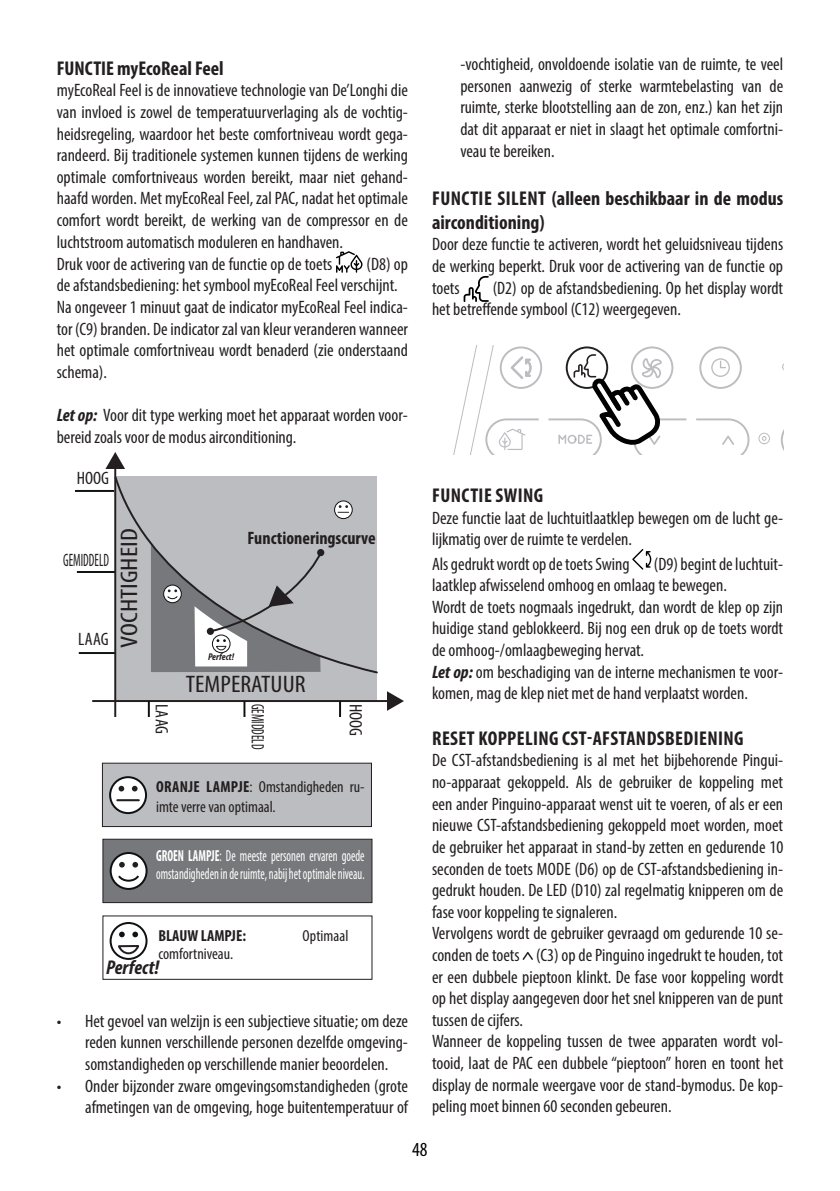
<style>
.page{position:relative;width:840px;height:1191px;background:#fff}
.page>*{position:absolute;margin:0;border:0;box-sizing:border-box;transform-origin:0 0}
.t1{font:condensed 24px "Myriad Pro";color:#231f20;scale:1.2 1}
.t2{font:condensed 24px "Myriad Pro";color:#231f20;scale:1.1 1}
.t3{font:700 condensed 20px/24px "Myriad Pro";color:#231f20}
.t4{font:700 condensed 20px "Myriad Pro";letter-spacing:.02em;color:#231f20}
.t5{font:italic 700 condensed 20px "Myriad Pro";color:#231f20}
.t6{font:condensed 20px "Myriad Pro";color:#000}
.t7{font:italic 700 condensed 19.6px "Myriad Pro";color:#231f20}
.t8{font:condensed 18px/21.6px "Myriad Pro";color:#231f20;text-align:justify}
.testo_par{font:700 condensed 18px "Myriad Pro";color:#231f20}
.t9{font:condensed 18px "Myriad Pro";color:#231f20;scale:.7 1}
.t10{font:condensed 16px/18px "Myriad Pro";color:#fff;scale:.75 1}
.t11{font:condensed 16px/19.2px "Myriad Pro";color:#231f20}
.t12{font:700 condensed 16px "Myriad Pro";color:#231f20}
.t13{font:italic 700 condensed 9.8px "Myriad Pro";color:#231f20}
.s1{font-weight:700;font-style:italic}
.s2{font-weight:700}
</style>
<div class="page">
<svg style="left:336px;top:251px;width:26px;height:22px"></svg>
<hr style="left:79px;top:652px;width:39px;height:2px;background:#0e1214">
<hr style="left:77px;top:571px;width:39px;height:2px;background:#0e1214">
<hr style="left:75px;top:490px;width:39px;height:2px;background:#0e1214">
<div style="left:116px;top:476px;width:260px;height:224px;background:#bcbdc0"></div>
<hr style="left:114px;top:466px;width:2px;height:250px;background:#231f20">
<svg style="left:105px;top:452px;width:20px;height:17px"></svg>
<hr style="left:92px;top:700px;width:297px;height:2px;background:#231f20">
<svg style="left:387px;top:691px;width:17px;height:20px"></svg>
<svg style="left:113px;top:475px;width:265px;height:200px"></svg>
<svg style="left:148px;top:701px;width:2px;height:15px"></svg>
<svg style="left:243px;top:701px;width:2px;height:15px"></svg>
<svg style="left:339px;top:701px;width:2px;height:15px"></svg>
<div style="left:317px;top:549px;width:7px;height:7px;background:#231f20;border-radius:50%"></div>
<svg style="left:151px;top:544px;width:172px;height:128px"></svg>
<svg style="left:334px;top:501px;width:18px;height:17px"></svg>
<div style="left:334px;top:500px;width:18px;height:19px;border:1px solid #0e1214;border-radius:50%"></div>
<svg style="left:337px;top:505px;width:12px;height:8px"></svg>
<div style="left:102px;top:838px;width:270px;height:65px;background:#76787b;border:1px solid #231f20"></div>
<div style="left:111px;top:853px;width:35px;height:36px;background:#fff;border-radius:50%"></div>
<div style="left:110px;top:852px;width:37px;height:38px;border:2px solid #0e1214;border-radius:50%"></div>
<svg style="left:118px;top:875px;width:21px;height:7px"></svg>
<svg style="left:110px;top:923px;width:36px;height:36px"></svg>
<div style="left:109px;top:922px;width:38px;height:38px;border:2px solid #0e1214;border-radius:50%"></div>
<svg style="left:116px;top:943px;width:25px;height:12px"></svg>
<svg style="left:119px;top:931px;width:6px;height:6px"></svg>
<svg style="left:132px;top:931px;width:6px;height:6px"></svg>
<svg style="left:119px;top:862px;width:6px;height:5px"></svg>
<svg style="left:132px;top:862px;width:6px;height:5px"></svg>
<div style="left:102px;top:762px;width:270px;height:65px;background:#bcbdc0;border:1px solid #231f20"></div>
<div style="left:110px;top:777px;width:36px;height:36px;background:#fff;border-radius:50%"></div>
<div style="left:109px;top:776px;width:38px;height:38px;border:2px solid #0e1214;border-radius:50%"></div>
<svg style="left:118px;top:786px;width:6px;height:5px"></svg>
<svg style="left:132px;top:786px;width:5px;height:5px"></svg>
<hr style="left:116px;top:799px;width:24px;height:2px;background:#231f20">
<svg style="left:463px;top:276px;width:25px;height:26px"></svg>
<svg style="left:453px;top:346px;width:329px;height:108px"></svg>
<svg style="left:632px;top:549px;width:19px;height:20px"></svg>
<svg style="left:522px;top:952px;width:10px;height:8px"></svg>
<p class="t3" style="left:57px;top:56px;width:168px">FUNCTIE myEcoReal Feel</p>
<p class="t8" style="left:57px;top:79px;width:352px">myEcoReal Feel is de innovatieve technologie van De’Longhi die van invloed is zowel de temperatuurverlaging als de vochtig&shy;heidsregeling, waardoor het beste comfortniveau wordt gega&shy;randeerd. Bij traditionele systemen kunnen tijdens de werking optimale comfortniveaus worden bereikt, maar niet gehand&shy;haafd worden. Met myEcoReal Feel, zal PAC, nadat het optimale comfort wordt bereikt, de werking van de compressor en de luchtstroom automatisch moduleren en handhaven.</p>
<p class="t8" style="left:57px;top:253px;width:277px">Druk voor de activering van de functie op de toets</p>
<p class="t8" style="left:57px;top:253px;width:352px;text-indent:310px">(D8) op de afstandsbediening: het symbool myEcoReal Feel verschijnt.</p>
<p class="t8" style="left:57px;top:296px;width:352px">Na ongeveer 1 minuut gaat de indicator myEcoReal Feel indica&shy;tor (C9) branden. De indicator zal van kleur veranderen wanneer het optimale comfortniveau wordt benaderd (zie onderstaand schema).</p>
<p class="t8" style="left:57px;top:404px;width:352px"><span class="s1">Let op:</span> Voor dit type werking moet het apparaat worden voor&shy;bereid zoals voor de modus airconditioning.</p>
<p class="t8" style="left:77px;top:467px;width:34px">HOOG</p>
<p class="t9" style="left:63px;top:549px;width:67px">GEMIDDELD</p>
<p class="t8" style="left:78px;top:628px;width:32px">LAAG</p>
<p class="t1" style="left:115px;top:648px;width:101px;rotate:-90deg">VOCHTIGHEID</p>
<p class="testo_par" style="left:247px;top:526px;width:130px">Functioneringscurve</p>
<p class="t13" style="left:208px;top:650px;width:27px">Perfect!</p>
<p class="t2" style="left:186px;top:669px;width:110px">TEMPERATUUR</p>
<p class="t8" style="left:173px;top:704px;width:32px;rotate:90deg">LAAG</p>
<p class="t9" style="left:268px;top:703px;width:67px;rotate:90deg">GEMIDDELD</p>
<p class="t8" style="left:367px;top:703px;width:34px;rotate:90deg">HOOG</p>
<p class="t11" style="left:156px;top:777px;width:210px"><span class="s2">ORANJE LAMPJE</span>: Omstandigheden ru&shy;imte verre van optimaal.</p>
<p class="t10" style="left:156px;top:847px;width:279px"><span class="s2">GROEN LAMPJE</span>: De meeste personen ervaren goede omstandigheden in de ruimte, nabij het optimale niveau.</p>
<p class="t12" style="left:158px;top:925px;width:89px">BLAUW LAMPJE:</p>
<p class="t11" style="left:302px;top:925px;width:47px">Optimaal</p>
<p class="t11" style="left:158px;top:943px;width:76px">comfortniveau.</p>
<p class="t7" style="left:113px;top:946px;width:53px">Perfect!</p>
<p class="t5" style="left:106px;top:954px;width:54px">Perfect!</p>
<p class="t8" style="left:85px;top:1009px;width:324px;text-indent:-28px">• Het gevoel van welzijn is een subjectieve situatie; om deze reden kunnen verschillende personen dezelfde omgeving&shy;somstandigheden op verschillende manier beoordelen.</p>
<p class="t8" style="left:57px;top:1074px;width:352px;text-align:right">• Onder bijzonder zware omgevingsomstandigheden (grote afmetingen van de omgeving, hoge buitentemperatuur of</p>
<p class="t8" style="left:460px;top:53px;width:324px">-vochtigheid, onvoldoende isolatie van de ruimte, te veel personen aanwezig of sterke warmtebelasting van de ruimte, sterke blootstelling aan de zon, enz.) kan het zijn dat dit apparaat er niet in slaagt het optimale comfortni&shy;veau te bereiken.</p>
<p class="t3" style="left:432px;top:186px;width:352px">FUNCTIE SILENT (alleen beschikbaar in de modus airconditioning)</p>
<p class="t8" style="left:432px;top:233px;width:352px">Door deze functie te activeren, wordt het geluidsniveau tijdens de werking beperkt. Druk voor de activering van de functie op toets</p>
<p class="t8" style="left:432px;top:276px;width:352px;text-indent:61px">(D2) op de afstandsbediening. Op het display wordt het betreffende symbool (C12) weergegeven.</p>
<p class="t4" style="left:432px;top:483px;width:112px">FUNCTIE SWING</p>
<p class="t8" style="left:432px;top:507px;width:352px">Deze functie laat de luchtuitlaatklep bewegen om de lucht ge&shy;lijkmatig over de ruimte te verdelen.</p>
<p class="t8" style="left:432px;top:552px;width:199px">Als gedrukt wordt op de toets Swing</p>
<p class="t8" style="left:432px;top:552px;width:352px;text-indent:222px">(D9) begint de luchtuit&shy;laatklep afwisselend omhoog en omlaag te bewegen.</p>
<p class="t8" style="left:432px;top:596px;width:352px">Wordt de toets nogmaals ingedrukt, dan wordt de klep op zijn huidige stand geblokkeerd. Bij nog een druk op de toets wordt de omhoog-/omlaagbeweging hervat.</p>
<p class="t8" style="left:432px;top:660px;width:352px"><span class="s1">Let op:</span> om beschadiging van de interne mechanismen te voor&shy;komen, mag de klep niet met de hand verplaatst worden.</p>
<p class="t4" style="left:432px;top:725px;width:313px">RESET KOPPELING CST-AFSTANDSBEDIENING</p>
<p class="t8" style="left:432px;top:749px;width:352px">De CST-afstandsbediening is al met het bijbehorende Pingui&shy;no-apparaat gekoppeld. Als de gebruiker de koppeling met een ander Pinguino-apparaat wenst uit te voeren, of als er een nieuwe CST-afstandsbediening gekoppeld moet worden, moet de gebruiker het apparaat in stand-by zetten en gedurende 10 seconden de toets MODE (D6) op de CST-afstandsbediening in&shy;gedrukt houden. De LED (D10) zal regelmatig knipperen om de fase voor koppeling te signaleren.</p>
<p class="t8" style="left:432px;top:922px;width:352px">Vervolgens wordt de gebruiker gevraagd om gedurende 10 se&shy;conden de toets (C3) op de Pinguino ingedrukt te houden, tot er een dubbele pieptoon klinkt. De fase voor koppeling wordt op het display aangegeven door het snel knipperen van de punt tussen de cijfers.</p>
<p class="t8" style="left:432px;top:1030px;width:352px">Wanneer de koppeling tussen de twee apparaten wordt vol&shy;tooid, laat de PAC een dubbele “pieptoon” horen en toont het display de normale weergave voor de stand-bymodus. De kop&shy;peling moet binnen 60 seconden gebeuren.</p>
<p class="t6" style="left:412px;top:1137px;width:17px">48</p>
</div>
